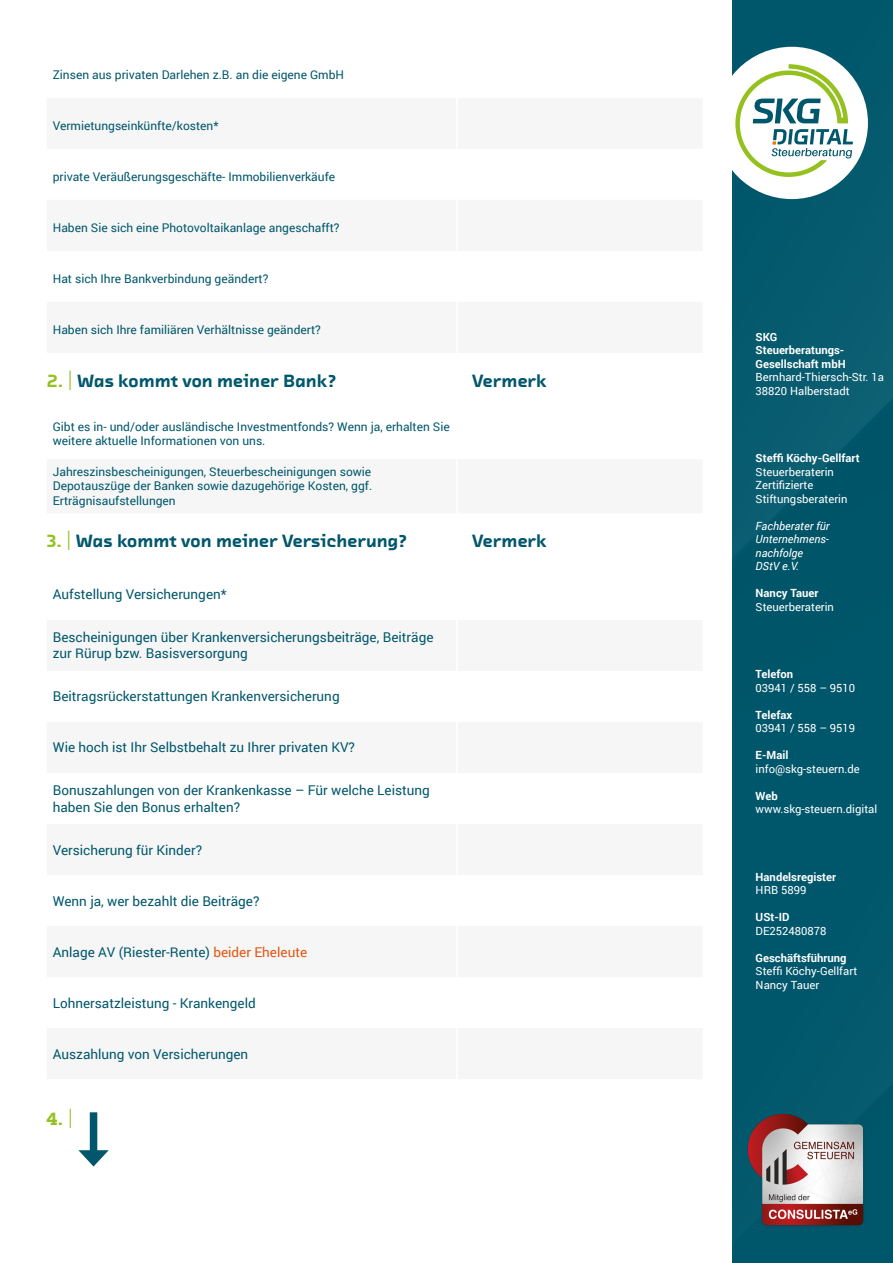
<style>
.page{position:relative;width:893px;height:1263px;background:#fff}
.page>*{position:absolute;margin:0;border:0;box-sizing:border-box;transform-origin:0 0}
.t1{font:900 18px "Chambers Sans OT";letter-spacing:-.01em;color:#00576b}
.t2{font:900 18px "Chambers Sans OT";color:#94c120}
.t3{font:13.5px/16.2px "Roboto";color:#00576b}
.t4{font:12px/14.4px "Roboto";color:#00576b}
.t5{font:11.25px/13.5px "Roboto";color:#fff}
.t6{font:700 11.25px/13.5px "Roboto";color:#fff}
.t7{font:italic 11.25px/13.5px "Roboto";color:#fff}
.s1{color:#94c120}
.s2{font-weight:400;font-size:23.4px;color:#94c120}
.s3{color:#e35510}
.s4{font-weight:400;font-size:23.4px}
</style>
<div class="page">
<svg style="left:732px;top:0;width:161px;height:1263px;background:#02576b"></svg>
<div style="left:716px;top:47px;width:152px;height:152px;background:#fff;border-radius:50%"></div>
<svg style="left:735px;top:64px;width:118px;height:113px"></svg>
<img style="left:747px;top:1109px;width:131px;height:130px">
<div style="left:90px;top:1112px;width:7px;height:44px;background:#00576b"></div>
<svg style="left:78px;top:1150px;width:31px;height:16px"></svg>
<p class="t4" style="left:53px;top:67px;width:293px">Zinsen aus privaten Darlehen z.B. an die eigene GmbH</p>
<p class="t4" style="left:53px;top:118px;width:167px">Vermietungseinkünfte/kosten*</p>
<p class="t4" style="left:53px;top:169px;width:284px">private Veräußerungsgeschäfte- Immobilienverkäufe</p>
<p class="t4" style="left:53px;top:220px;width:288px">Haben Sie sich eine Photovoltaikanlage angeschafft?</p>
<p class="t4" style="left:53px;top:271px;width:217px">Hat sich Ihre Bankverbindung geändert?</p>
<p class="t4" style="left:53px;top:322px;width:270px">Haben sich Ihre familiären Verhältnisse geändert?</p>
<h1 class="t1" style="left:47px;top:369px;width:291px"><span class="s1">2.</span> <span class="s2">|</span> Was kommt von meiner Bank?</h1>
<p class="t4" style="left:53px;top:419px;width:398px">Gibt es in- und/oder ausländische Investmentfonds? Wenn ja, erhalten Sie weitere aktuelle Informationen von uns.</p>
<p class="t4" style="left:53px;top:464px;width:321px;text-align:justify">Jahreszinsbescheinigungen, Steuerbescheinigungen sowie Depotauszüge der Banken sowie dazugehörige Kosten, ggf.<br>Erträgnisaufstellungen</p>
<h1 class="t1" style="left:47px;top:529px;width:362px"><span class="s1">3.</span> <span class="s2">|</span> Was kommt von meiner Versicherung?</h1>
<p class="t3" style="left:53px;top:586px;width:175px">Aufstellung Versicherungen*</p>
<p class="t3" style="left:53px;top:629px;width:382px">Bescheinigungen über Krankenversicherungsbeiträge, Beiträge zur Rürup bzw. Basisversorgung</p>
<p class="t3" style="left:53px;top:688px;width:288px">Beitragsrückerstattungen Krankenversicherung</p>
<p class="t3" style="left:53px;top:739px;width:304px">Wie hoch ist Ihr Selbstbehalt zu Ihrer privaten KV?</p>
<p class="t3" style="left:53px;top:782px;width:379px">Bonuszahlungen von der Krankenkasse – Für welche Leistung haben Sie den Bonus erhalten?</p>
<p class="t3" style="left:53px;top:841px;width:151px">Versicherung für Kinder?</p>
<p class="t3" style="left:53px;top:892px;width:208px">Wenn ja, wer bezahlt die Beiträge?</p>
<p class="t3" style="left:53px;top:943px;width:256px">Anlage AV (Riester-Rente) <span class="s3">beider Eheleute</span></p>
<p class="t3" style="left:53px;top:994px;width:204px">Lohnersatzleistung - Krankengeld</p>
<p class="t3" style="left:53px;top:1045px;width:197px">Auszahlung von Versicherungen</p>
<h1 class="t2" style="left:47px;top:1107px;width:28px">4. <span class="s4">|</span></h1>
<h1 class="t1" style="left:472px;top:369px;width:76px">Vermerk</h1>
<h1 class="t1" style="left:472px;top:529px;width:76px">Vermerk</h1>
<p class="t6" style="left:756px;top:329px;width:92px">SKG<br>Steuerberatungs-<br>Gesellschaft mbH</p>
<p class="t5" style="left:756px;top:370px;width:130px">Bernhard-Thiersch-Str. 1a<br>38820 Halberstadt</p>
<p class="t6" style="left:756px;top:451px;width:106px">Steffi Köchy-Gellfart</p>
<p class="t5" style="left:756px;top:464px;width:93px">Steuerberaterin<br>Zertifizierte<br>Stiftungsberaterin</p>
<p class="t7" style="left:756px;top:518px;width:75px">Fachberater für<br>Unternehmens&shy;nachfolge<br>DStV e.V.</p>
<p class="t6" style="left:756px;top:586px;width:64px">Nancy Tauer</p>
<p class="t5" style="left:756px;top:599px;width:80px">Steuerberaterin</p>
<p class="t6" style="left:756px;top:667px;width:39px">Telefon</p>
<p class="t5" style="left:756px;top:680px;width:101px">03941 / 558 – 9510</p>
<p class="t6" style="left:756px;top:707px;width:38px">Telefax</p>
<p class="t5" style="left:756px;top:721px;width:101px">03941 / 558 – 9519</p>
<p class="t6" style="left:756px;top:748px;width:34px">E-Mail</p>
<p class="t5" style="left:756px;top:761px;width:106px">info@skg-steuern.de</p>
<p class="t6" style="left:756px;top:788px;width:24px">Web</p>
<p class="t5" style="left:756px;top:802px;width:123px">www.skg-steuern.digital</p>
<p class="t6" style="left:756px;top:869px;width:82px">Handelsregister</p>
<p class="t5" style="left:756px;top:883px;width:52px">HRB 5899</p>
<p class="t6" style="left:756px;top:910px;width:35px">USt-ID</p>
<p class="t5" style="left:756px;top:923px;width:72px">DE252480878</p>
<p class="t6" style="left:756px;top:950px;width:92px">Geschäftsführung</p>
<p class="t5" style="left:756px;top:964px;width:103px">Steffi Köchy-Gellfart<br>Nancy Tauer</p>
</div>
